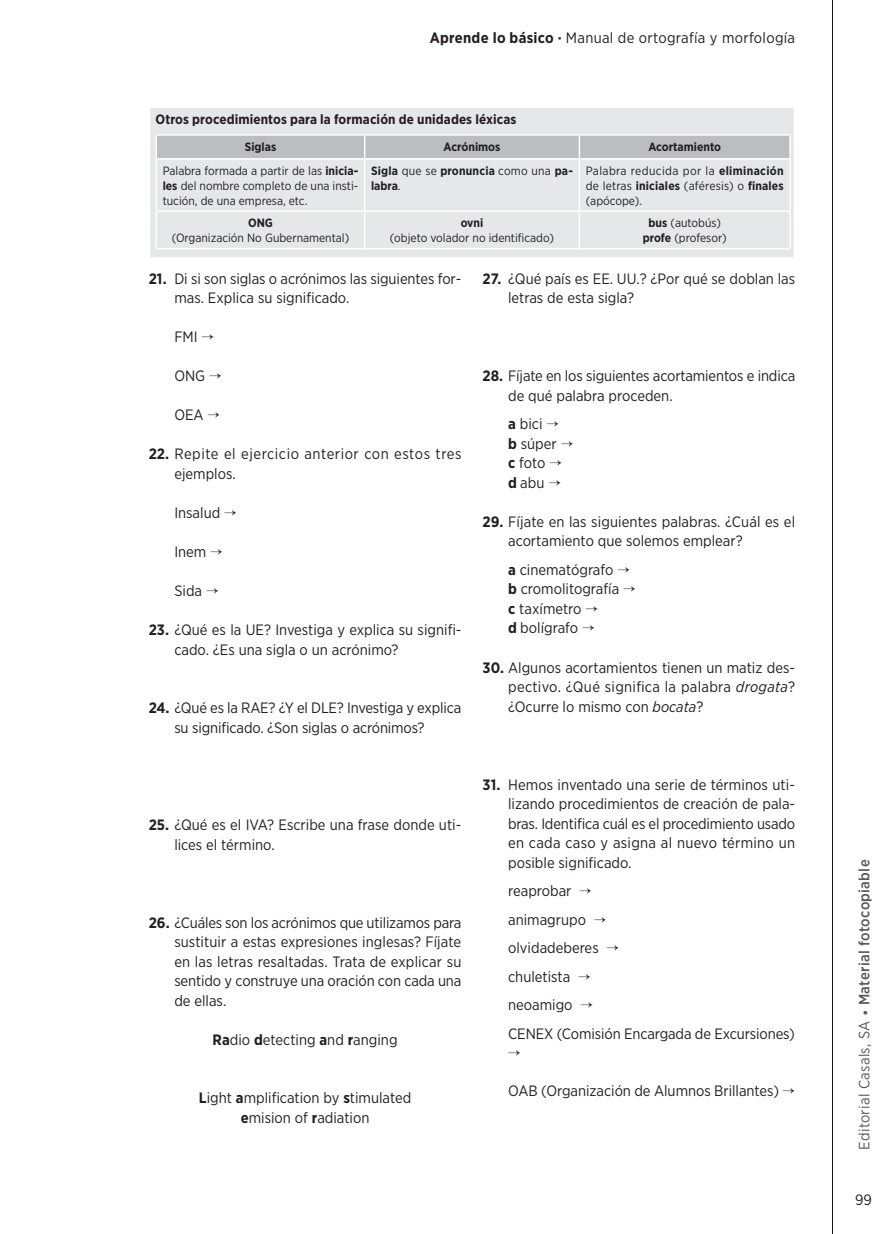
<style>
.page{position:relative;width:893px;height:1234px;background:#fff}
.page>*{position:absolute;margin:0;border:0;box-sizing:border-box;transform-origin:0 0}
._006_pregunta{font:15px/19.5px "Gotham Narrow";color:#231f20}
._006_pregunta-2{font:15px/19.5px "Gotham Narrow";letter-spacing:.035em;color:#231f20}
._006_pregunta-3{font:15px "Gotham Narrow";letter-spacing:.02em;color:#231f20}
.t1{font:500 15px "Gotham Narrow";letter-spacing:.02em;color:#57585a}
._08_cuadro_libro_ant{font:700 13.5px "Gotham Narrow";letter-spacing:.005em;color:#231f20}
.Tabla_contenido_8_10{font:12px/15px "Gotham Narrow";color:#231f20;text-align:justify}
.Tabla_contenido_8_10-2{font:700 12px/15px "Gotham Narrow";color:#231f20}
.s1{font-weight:700}
.s2{font-weight:400}
.s3{font-style:italic}
</style>
<div class="page">
<div style="left:150px;top:107px;width:644px;height:151px;background:#e6e7e9"></div>
<hr style="left:149px;top:106px;width:646px;height:2px;background:#fff">
<hr style="left:149px;top:257px;width:646px;height:1px;background:#fff">
<svg style="left:157px;top:159px;width:632px;height:88px"></svg>
<hr style="left:156px;top:134px;width:209px;height:2px;background:#fff">
<hr style="left:365px;top:134px;width:214px;height:2px;background:#fff">
<hr style="left:579px;top:134px;width:212px;height:2px;background:#fff">
<div style="left:156px;top:135px;width:634px;height:23px;background:#bcbdc0"></div>
<hr style="left:789px;top:136px;width:2px;height:22px;background:#fff">
<hr style="left:156px;top:158px;width:209px;height:1px;background:#fff">
<hr style="left:156px;top:159px;width:1px;height:51px;background:#fff">
<hr style="left:365px;top:158px;width:214px;height:1px;background:#fff">
<hr style="left:364px;top:159px;width:1px;height:51px;background:#fff">
<hr style="left:579px;top:158px;width:212px;height:1px;background:#fff">
<hr style="left:579px;top:159px;width:1px;height:51px;background:#fff">
<hr style="left:789px;top:159px;width:2px;height:51px;background:#fff">
<hr style="left:156px;top:210px;width:209px;height:2px;background:#fff">
<hr style="left:156px;top:212px;width:1px;height:36px;background:#fff">
<hr style="left:365px;top:210px;width:214px;height:2px;background:#fff">
<hr style="left:364px;top:212px;width:1px;height:36px;background:#fff">
<hr style="left:579px;top:210px;width:212px;height:2px;background:#fff">
<hr style="left:579px;top:212px;width:1px;height:36px;background:#fff">
<hr style="left:789px;top:212px;width:2px;height:36px;background:#fff">
<hr style="left:156px;top:248px;width:209px;height:1px;background:#fff">
<hr style="left:365px;top:248px;width:214px;height:1px;background:#fff">
<hr style="left:579px;top:248px;width:212px;height:1px;background:#fff">
<p class="_006_pregunta-3" style="left:430px;top:28px;width:367px"><span class="s1">Aprende lo básico ·</span> Manual de ortografía y morfología</p>
<p class="_08_cuadro_libro_ant" style="left:156px;top:110px;width:362px">Otros procedimientos para la formación de unidades léxicas</p>
<p class="Tabla_contenido_8_10-2" style="left:245px;top:139px;width:33px">Siglas</p>
<p class="Tabla_contenido_8_10-2" style="left:444px;top:139px;width:58px">Acrónimos</p>
<p class="Tabla_contenido_8_10-2" style="left:648px;top:139px;width:74px">Acortamiento</p>
<p class="Tabla_contenido_8_10" style="left:163px;top:163px;width:197px">Palabra formada a partir de las <span class="s1">inicia&shy;les</span> del nombre completo de una insti&shy;tución, de una empresa, etc.</p>
<p class="Tabla_contenido_8_10-2" style="left:371px;top:163px;width:203px">Sigla <span class="s2">que se</span> pronuncia <span class="s2">como una</span> pa&shy;labra<span class="s2">.</span></p>
<p class="Tabla_contenido_8_10" style="left:586px;top:163px;width:199px">Palabra reducida por la <span class="s1">eliminación </span>de letras <span class="s1">iniciales</span> (aféresis) o <span class="s1">finales </span>(apócope).</p>
<p class="Tabla_contenido_8_10-2" style="left:248px;top:215px;width:26px">ONG</p>
<p class="Tabla_contenido_8_10" style="left:172px;top:230px;width:179px">(Organización No Gubernamental)</p>
<p class="Tabla_contenido_8_10" style="left:648px;top:215px;width:74px"><span class="s1">bus</span> (autobús)</p>
<p class="Tabla_contenido_8_10" style="left:643px;top:230px;width:86px"><span class="s1">profe</span> (profesor)</p>
<p class="Tabla_contenido_8_10-2" style="left:461px;top:215px;width:24px">ovni</p>
<p class="Tabla_contenido_8_10" style="left:390px;top:230px;width:166px">(objeto volador no identificado)</p>
<p class="_006_pregunta" style="left:174px;top:268px;width:289px;text-indent:-26px"><span class="s1">21.</span> Di si son siglas o acrónimos las siguientes for&shy;mas. Explica su significado.</p>
<p class="_006_pregunta" style="left:174px;top:327px;width:41px">FMI →</p>
<p class="_006_pregunta" style="left:174px;top:366px;width:49px">ONG →</p>
<p class="_006_pregunta" style="left:174px;top:405px;width:47px">OEA →</p>
<p class="_006_pregunta-2" style="left:174px;top:444px;width:289px;text-indent:-26px"><span class="s1">22.</span> Repite el ejercicio anterior con estos tres ejemplos.</p>
<p class="_006_pregunta" style="left:174px;top:502px;width:64px">Insalud →</p>
<p class="_006_pregunta" style="left:174px;top:541px;width:50px">Inem →</p>
<p class="_006_pregunta" style="left:174px;top:580px;width:46px">Sida →</p>
<p class="_006_pregunta" style="left:174px;top:619px;width:289px;text-indent:-26px"><span class="s1">23.</span> ¿Qué es la UE? Investiga y explica su signifi&shy;cado. ¿Es una sigla o un acrónimo?</p>
<p class="_006_pregunta" style="left:174px;top:697px;width:288px;text-indent:-26px"><span class="s1">24.</span> ¿Qué es la RAE? ¿Y el DLE? Investiga y explica su significado. ¿Son siglas o acrónimos?</p>
<p class="_006_pregunta" style="left:174px;top:814px;width:289px;text-indent:-26px"><span class="s1">25.</span> ¿Qué es el IVA? Escribe una frase donde uti&shy;lices el término.</p>
<p class="_006_pregunta" style="left:174px;top:912px;width:289px;text-align:justify;text-indent:-26px"><span class="s1">26.</span> ¿Cuáles son los acrónimos que utilizamos para sustituir a estas expresiones inglesas? Fíjate en las letras resaltadas. Trata de explicar su sentido y construye una oración con cada una de ellas.</p>
<p class="_006_pregunta" style="left:213px;top:1029px;width:186px"><span class="s1">Ra</span>dio <span class="s1">d</span>etecting <span class="s1">a</span>nd <span class="s1">r</span>anging</p>
<p class="_006_pregunta" style="left:199px;top:1087px;width:214px"><span class="s1">L</span>ight <span class="s1">a</span>mplification by <span class="s1">s</span>timulated</p>
<p class="_006_pregunta" style="left:241px;top:1107px;width:130px"><span class="s1">e</span>mision of <span class="s1">r</span>adiation</p>
<p class="_006_pregunta" style="left:508px;top:268px;width:289px;text-indent:-25px"><span class="s1">27.</span> ¿Qué país es EE. UU.? ¿Por qué se doblan las letras de esta sigla?</p>
<p class="_006_pregunta" style="left:508px;top:366px;width:289px;text-indent:-26px"><span class="s1">28.</span> Fíjate en los siguientes acortamientos e indica de qué palabra proceden.</p>
<p class="_006_pregunta" style="left:508px;top:414px;width:52px"><span class="s1">a</span> bici →</p>
<p class="_006_pregunta" style="left:508px;top:433px;width:67px"><span class="s1">b</span> súper →</p>
<p class="_006_pregunta" style="left:508px;top:453px;width:55px"><span class="s1">c</span> foto →</p>
<p class="_006_pregunta" style="left:508px;top:472px;width:54px"><span class="s1">d</span> abu →</p>
<p class="_006_pregunta" style="left:508px;top:511px;width:288px;text-indent:-26px"><span class="s1">29.</span> Fíjate en las siguientes palabras. ¿Cuál es el acortamiento que solemos emplear?</p>
<p class="_006_pregunta" style="left:508px;top:559px;width:123px"><span class="s1">a</span> cinematógrafo →</p>
<p class="_006_pregunta" style="left:508px;top:579px;width:129px"><span class="s1">b</span> cromolitografía →</p>
<p class="_006_pregunta" style="left:508px;top:598px;width:91px"><span class="s1">c</span> taxímetro →</p>
<p class="_006_pregunta" style="left:508px;top:618px;width:88px"><span class="s1">d</span> bolígrafo →</p>
<p class="_006_pregunta" style="left:508px;top:657px;width:289px;text-align:justify;text-indent:-26px"><span class="s1">30.</span> Algunos acortamientos tienen un matiz des&shy;pectivo. ¿Qué significa la palabra <span class="s3">drogata</span>? ¿Ocurre lo mismo con <span class="s3">bocata</span>?</p>
<p class="_006_pregunta" style="left:508px;top:774px;width:289px;text-align:justify;text-indent:-26px"><span class="s1">31.</span> Hemos inventado una serie de términos uti&shy;lizando procedimientos de creación de pala&shy;bras. Identifica cuál es el procedimiento usado en cada caso y asigna al nuevo término un posible significado.</p>
<p class="_006_pregunta" style="left:508px;top:880px;width:85px">reaprobar →</p>
<p class="_006_pregunta" style="left:508px;top:909px;width:100px">animagrupo →</p>
<p class="_006_pregunta" style="left:508px;top:937px;width:112px">olvidadeberes →</p>
<p class="_006_pregunta" style="left:508px;top:966px;width:84px">chuletista →</p>
<p class="_006_pregunta" style="left:508px;top:994px;width:86px">neoamigo →</p>
<p class="_006_pregunta" style="left:508px;top:1023px;width:288px">CENEX (Comisión Encargada de Excursiones) →</p>
<p class="_006_pregunta" style="left:508px;top:1080px;width:289px">OAB (Organización de Alumnos Brillantes) →</p>
<p class="t1" style="left:855px;top:1149px;width:291px;rotate:-90deg"><span class="s2">Editorial Casals, SA •</span> Material fotocopiable</p>
<p class="_006_pregunta" style="left:855px;top:1188px;width:18px">99</p>
</div>
